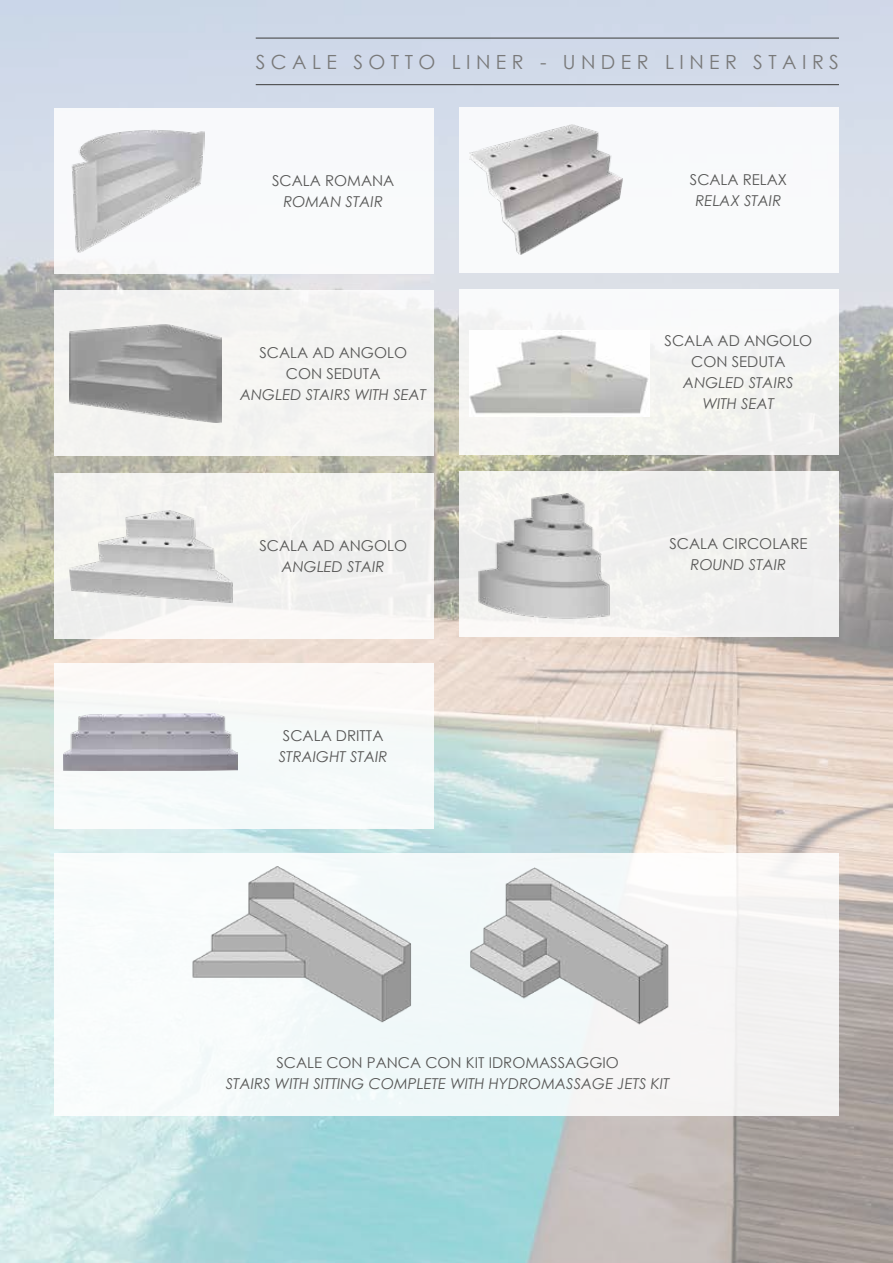
<style>
.page{position:relative;width:893px;height:1263px;background:#fff}
.page>*{position:absolute;margin:0;border:0;box-sizing:border-box;transform-origin:0 0}
.t1{font:19.5px "Century Gothic";letter-spacing:.28em;color:#797979}
.t2{font:italic 15px/21px "Century Gothic";color:#575756;text-align:center}
.t3{font:15px/21px "Century Gothic";color:#575756;text-align:center}
</style>
<div class="page">
<img style="left:0;top:0;width:893px;height:1263px">
<hr style="left:256px;top:84px;width:583px;height:1px;background:#3c3c3b">
<hr style="left:256px;top:38px;width:583px;height:1px;background:#3c3c3b">
<div style="left:54px;top:108px;width:380px;height:166px;background:#f8f9fb"></div>
<div style="left:459px;top:107px;width:380px;height:165px;background:#fff"></div>
<div style="left:54px;top:291px;width:380px;height:165px;background:#f4f4f2"></div>
<div style="left:459px;top:289px;width:380px;height:165px;background:#f5f5f3"></div>
<div style="left:54px;top:473px;width:380px;height:165px;background:#f3f3f0"></div>
<div style="left:459px;top:471px;width:380px;height:166px;background:#efefee"></div>
<div style="left:54px;top:663px;width:380px;height:166px;background:#f7f9f9"></div>
<div style="left:54px;top:853px;width:785px;height:263px;background:#f6f8f9"></div>
<img style="left:71px;top:130px;width:133px;height:123px">
<img style="left:69px;top:325px;width:153px;height:97px">
<img style="left:69px;top:510px;width:164px;height:93px">
<img style="left:192px;top:866px;width:220px;height:157px">
<img style="left:469px;top:331px;width:180px;height:86px">
<img style="left:474px;top:493px;width:138px;height:128px">
<img style="left:64px;top:713px;width:174px;height:58px">
<img style="left:469px;top:125px;width:154px;height:129px">
<img style="left:470px;top:867px;width:199px;height:158px">
<h1 class="t1" style="left:256px;top:48px;width:585px">SCALE SOTTO LINER - UNDER LINER STAIRS</h1>
<p class="t3" style="left:272px;top:170px;width:124px">SCALA ROMANA</p>
<p class="t2" style="left:283px;top:191px;width:101px">ROMAN STAIR</p>
<p class="t3" style="left:259px;top:342px;width:149px">SCALA AD ANGOLO<br>CON SEDUTA</p>
<p class="t2" style="left:240px;top:384px;width:188px">ANGLED STAIRS WITH SEAT</p>
<p class="t3" style="left:259px;top:534px;width:149px">SCALA AD ANGOLO</p>
<p class="t2" style="left:282px;top:555px;width:105px">ANGLED STAIR</p>
<p class="t3" style="left:283px;top:725px;width:102px">SCALA DRITTA</p>
<p class="t2" style="left:279px;top:746px;width:110px">STRAIGHT STAIR</p>
<p class="t3" style="left:690px;top:168px;width:99px">SCALA RELAX</p>
<p class="t2" style="left:695px;top:189px;width:87px">RELAX STAIR</p>
<p class="t3" style="left:665px;top:330px;width:149px">SCALA AD ANGOLO<br>CON SEDUTA</p>
<p class="t2" style="left:683px;top:372px;width:112px">ANGLED STAIRS<br>WITH SEAT</p>
<p class="t3" style="left:669px;top:533px;width:140px">SCALA CIRCOLARE</p>
<p class="t2" style="left:691px;top:554px;width:97px">ROUND STAIR</p>
<p class="t3" style="left:276px;top:1052px;width:344px">SCALE CON PANCA CON KIT IDROMASSAGGIO</p>
<p class="t2" style="left:226px;top:1073px;width:445px">STAIRS WITH SITTING COMPLETE WITH HYDROMASSAGE JETS KIT</p>
</div>
